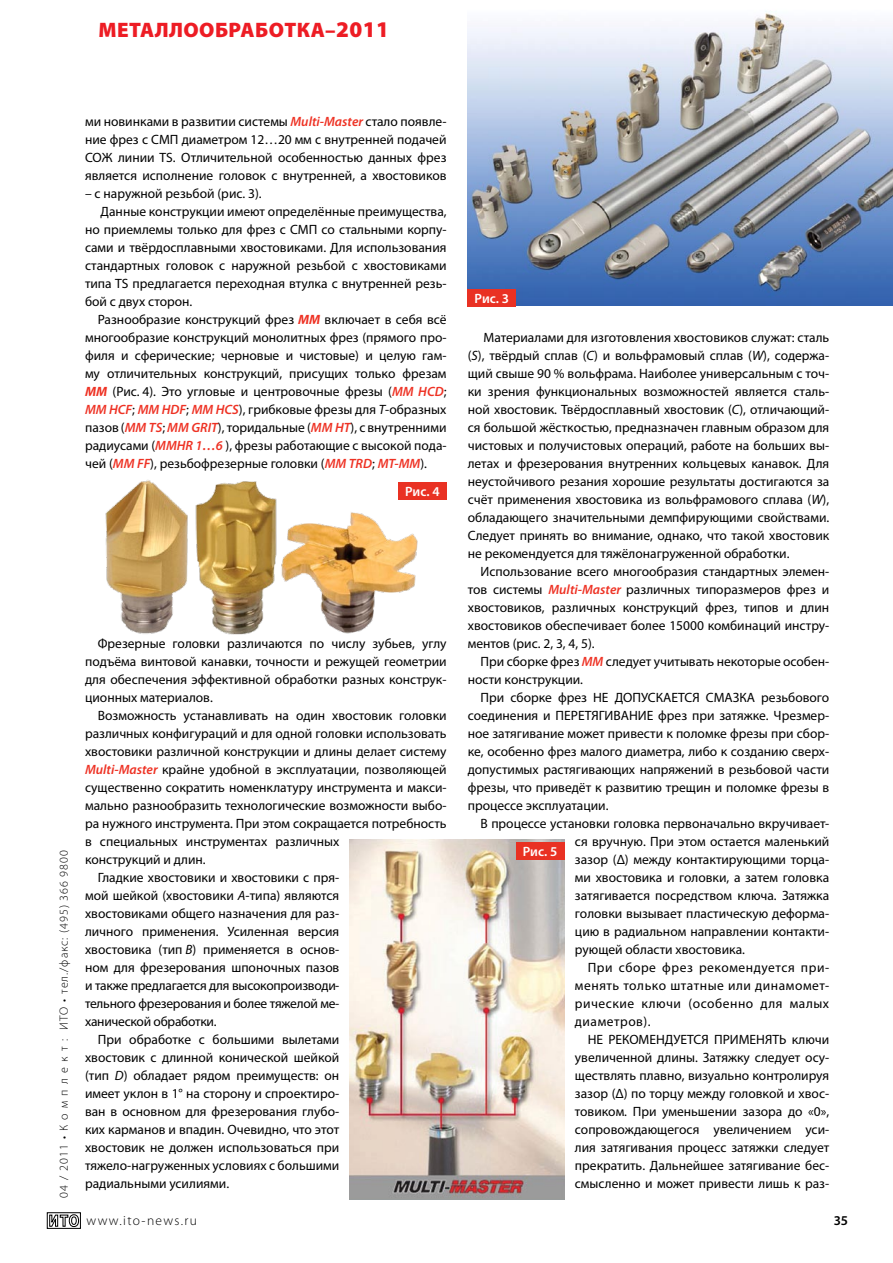
<style>
.page{position:relative;width:893px;height:1263px;background:#fff}
.page>*{position:absolute;margin:0;border:0;box-sizing:border-box;transform-origin:0 0}
.t1{font:900 21px "Myriad Pro";letter-spacing:.02em;color:#ed1c24}
.t2{font:13.5px/18px "Myriad Pro";color:#000;text-align:justify}
.t3{font:13.5px "Myriad Pro";letter-spacing:-.02em;color:#000}
.t4{font:300 13.5px "Myriad Pro";letter-spacing:.1em;color:#000}
.t5{font:600 13.5px "Myriad Pro";letter-spacing:-.005em;color:#fff}
.t6{font:600 13.5px "Myriad Pro";color:#000}
.t7{font:300 12px "Myriad Pro";letter-spacing:.08em;color:#000}
.s1{font-size:22.5px}
.s2{font-weight:600;font-style:italic;color:#ee3224}
.s3{font-weight:700;font-style:italic;color:#ee3224}
.s4{font-style:italic}
</style>
<div class="page">
<div style="left:47px;top:1212px;width:34px;height:16px;border:1px solid #000"></div>
<svg style="left:49px;top:1214px;width:30px;height:13px"></svg>
<img style="left:105px;top:480px;width:324px;height:155px">
<img style="left:468px;top:11px;width:424px;height:295px">
<img style="left:350px;top:840px;width:214px;height:359px">
<div style="left:468px;top:289px;width:48px;height:17px;background:#e93123"></div>
<div style="left:398px;top:483px;width:48px;height:17px;background:#e93123"></div>
<div style="left:516px;top:842px;width:48px;height:17px;background:#e93123"></div>
<h1 class="t1" style="left:99px;top:15px;width:292px">МЕТАЛЛООБРАБОТКА–<span class="s1">2011</span></h1>
<p class="t2" style="left:85px;top:112px;width:363px">ми новинками в развитии системы <span class="s2">Multi-Master</span> стало появле&shy;ние фрез с СМП диаметром 12…20 мм с внутренней подачей СОЖ линии TS. Отличительной особенностью данных фрез является исполнение головок с внутренней, а хвостовиков</p>
<p class="t2" style="left:85px;top:184px;width:178px">– с наружной резьбой (рис. 3).</p>
<p class="t2" style="left:101px;top:202px;width:348px">Данные конструкции имеют определённые преимущества,</p>
<p class="t2" style="left:85px;top:220px;width:363px">но приемлемы только для фрез с СМП со стальными корпу-</p>
<p class="t2" style="left:85px;top:238px;width:363px">сами и твёрдосплавными хвостовиками. Для использования</p>
<p class="t2" style="left:85px;top:256px;width:363px">стандартных головок с наружной резьбой с хвостовиками</p>
<p class="t2" style="left:85px;top:274px;width:363px">типа TS предлагается переходная втулка с внутренней резь-</p>
<p class="t2" style="left:85px;top:292px;width:109px">бой с двух сторон.</p>
<p class="t2" style="left:98px;top:310px;width:350px">Разнообразие конструкций фрез <span class="s3">ММ</span> включает в себя всё</p>
<p class="t2" style="left:85px;top:328px;width:363px">многообразие конструкций монолитных фрез (прямого про-</p>
<p class="t2" style="left:85px;top:346px;width:363px">филя и сферические; черновые и чистовые) и целую гам-</p>
<p class="t2" style="left:85px;top:364px;width:363px">му отличительных конструкций, присущих только фрезам</p>
<p class="t2" style="left:85px;top:382px;width:363px"><span class="s3">ММ</span> (Рис. 4). Это угловые и центровочные фрезы (<span class="s2">MM HCD</span>;</p>
<p class="t2" style="left:85px;top:400px;width:363px"><span class="s2">MM HCF</span>; <span class="s2">MM HDF</span>; <span class="s2">MM HCS</span>), грибковые фрезы для <span class="s4">Т</span>-образных</p>
<p class="t2" style="left:85px;top:418px;width:363px">пазов (<span class="s2">MM TS</span>; <span class="s2">MM GRIT</span>), торидальные (<span class="s2">MM HT</span>), с внутренними</p>
<p class="t2" style="left:85px;top:436px;width:363px">радиусами (<span class="s2">ММHR 1…6</span> ), фрезы работающие с высокой пода-</p>
<p class="t2" style="left:85px;top:454px;width:343px">чей (<span class="s2">MM FF</span>), резьбофрезерные головки (<span class="s2">MM TRD</span>; <span class="s2">MT-MM</span>).</p>
<p class="t5" style="left:405px;top:483px;width:36px">Рис. 4</p>
<p class="t7" style="left:57px;top:1198px;width:349px;rotate:-90deg">04 / 2011 • К о м п л е к т : ИТО • тел./факс: (495) 366 9800</p>
<p class="t2" style="left:85px;top:634px;width:363px;text-indent:13px">Фрезерные головки различаются по числу зубьев, углу подъёма винтовой канавки, точности и режущей геометрии для обеспечения эффективной обработки разных конструк&shy;ционных материалов.</p>
<p class="t2" style="left:98px;top:706px;width:350px">Возможность устанавливать на один хвостовик головки</p>
<p class="t2" style="left:85px;top:724px;width:363px">различных конфигураций и для одной головки использовать</p>
<p class="t2" style="left:85px;top:742px;width:363px">хвостовики различной конструкции и длины делает систему</p>
<p class="t2" style="left:85px;top:760px;width:363px"><span class="s2">Multi-Master</span> крайне удобной в эксплуатации, позволяющей</p>
<p class="t2" style="left:85px;top:778px;width:363px">существенно сократить номенклатуру инструмента и макси-</p>
<p class="t2" style="left:85px;top:796px;width:363px">мально разнообразить технологические возможности выбо-</p>
<p class="t2" style="left:85px;top:814px;width:363px">ра нужного инструмента. При этом сокращается потребность</p>
<p class="t2" style="left:85px;top:832px;width:256px">в специальных инструментах различных</p>
<p class="t2" style="left:85px;top:850px;width:122px">конструкций и длин.</p>
<p class="t2" style="left:98px;top:868px;width:243px">Гладкие хвостовики и хвостовики с пря-</p>
<p class="t2" style="left:85px;top:886px;width:256px">мой шейкой (хвостовики <span class="s4">А</span>-типа) являются</p>
<p class="t2" style="left:85px;top:904px;width:256px">хвостовиками общего назначения для раз-</p>
<p class="t2" style="left:85px;top:922px;width:256px">личного применения. Усиленная версия</p>
<p class="t2" style="left:85px;top:940px;width:256px">хвостовика (тип <span class="s4">B</span>) применяется в основ-</p>
<p class="t2" style="left:85px;top:958px;width:256px">ном для фрезерования шпоночных пазов</p>
<p class="t3" style="left:85px;top:977px;width:256px">и также предлагается для высокопроизводи-</p>
<p class="t3" style="left:85px;top:995px;width:256px">тельного фрезерования и более тяжелой ме-</p>
<p class="t3" style="left:85px;top:1013px;width:133px">ханической обработки.</p>
<p class="t2" style="left:98px;top:1030px;width:243px">При обработке с большими вылетами</p>
<p class="t2" style="left:85px;top:1048px;width:256px">хвостовик с длинной конической шейкой</p>
<p class="t2" style="left:85px;top:1066px;width:256px">(тип <span class="s4">D</span>) обладает рядом преимуществ: он</p>
<p class="t2" style="left:85px;top:1084px;width:256px">имеет уклон в 1° на сторону и спроектиро-</p>
<p class="t2" style="left:85px;top:1102px;width:256px">ван в основном для фрезерования глубо-</p>
<p class="t2" style="left:85px;top:1120px;width:256px">ких карманов и впадин. Очевидно, что этот</p>
<p class="t2" style="left:85px;top:1138px;width:256px">хвостовик не должен использоваться при</p>
<p class="t2" style="left:85px;top:1156px;width:256px">тяжело-нагруженных условиях с большими</p>
<p class="t2" style="left:85px;top:1174px;width:146px">радиальными усилиями.</p>
<p class="t4" style="left:87px;top:1213px;width:112px">www.ito-news.ru</p>
<p class="t5" style="left:475px;top:290px;width:36px">Рис. 3</p>
<p class="t2" style="left:468px;top:328px;width:363px;text-indent:16px">Материалами для изготовления хвостовиков служат: сталь (<span class="s4">S</span>), твёрдый сплав (<span class="s4">C</span>) и вольфрамовый сплав (<span class="s4">W</span>), содержа&shy;щий свыше 90 % вольфрама. Наиболее универсальным с точ&shy;ки зрения функциональных возможностей является сталь&shy;ной хвостовик. Твёрдосплавный хвостовик (<span class="s4">С</span>), отличающий&shy;ся большой жёсткостью, предназначен главным образом для чистовых и получистовых операций, работе на больших вы&shy;летах и фрезерования внутренних кольцевых канавок. Для неустойчивого резания хорошие результаты достигаются за счёт применения хвостовика из вольфрамового сплава (<span class="s4">W</span>), обладающего значительными демпфирующими свойствами.<br>Следует принять во внимание, однако, что такой хвостовик не рекомендуется для тяжёлонагруженной обработки.</p>
<p class="t2" style="left:468px;top:562px;width:363px;text-indent:13px">Использование всего многообразия стандартных элемен&shy;тов системы <span class="s2">Multi-Master</span> различных типоразмеров фрез и хвостовиков, различных конструкций фрез, типов и длин хвостовиков обеспечивает более 15000 комбинаций инстру&shy;ментов (рис. 2, 3, 4, 5).</p>
<p class="t2" style="left:468px;top:652px;width:363px;text-indent:13px">При сборке фрез <span class="s2">ММ</span> следует учитывать некоторые особен&shy;ности конструкции.</p>
<p class="t2" style="left:468px;top:688px;width:363px;text-indent:13px">При сборке фрез НЕ ДОПУСКАЕТСЯ СМАЗКА резьбового соединения и ПЕРЕТЯГИВАНИЕ фрез при затяжке. Чрезмер&shy;ное затягивание может привести к поломке фрезы при сбор&shy;ке, особенно фрез малого диаметра, либо к созданию сверх&shy;допустимых растягивающих напряжений в резьбовой части фрезы, что приведёт к развитию трещин и поломке фрезы в процессе эксплуатации.</p>
<p class="t2" style="left:575px;top:814px;width:256px;text-indent:-94px">В процессе установки головка первоначально вкручивает&shy;ся вручную. При этом остается маленький зазор (Δ) между контактирующими торца&shy;ми хвостовика и головки, а затем головка затягивается посредством ключа. Затяжка головки вызывает пластическую деформа&shy;цию в радиальном направлении контакти&shy;рующей области хвостовика.</p>
<p class="t2" style="left:575px;top:958px;width:256px;text-indent:13px">При сборе фрез рекомендуется при&shy;менять только штатные или динамомет&shy;рические ключи (особенно для малых диаметров).</p>
<p class="t2" style="left:575px;top:1030px;width:256px;text-indent:13px">НЕ РЕКОМЕНДУЕТСЯ ПРИМЕНЯТЬ ключи увеличенной длины. Затяжку следует осу&shy;ществлять плавно, визуально контролируя зазор (Δ) по торцу между головкой и хвос&shy;товиком. При уменьшении зазора до «0», сопровождающегося увеличением уси&shy;лия затягивания процесс затяжки следует прекратить. Дальнейшее затягивание бес&shy;смысленно и может привести лишь к раз-</p>
<p class="t5" style="left:523px;top:842px;width:36px">Рис. 5</p>
<p class="t6" style="left:834px;top:1212px;width:16px">35</p>
</div>
